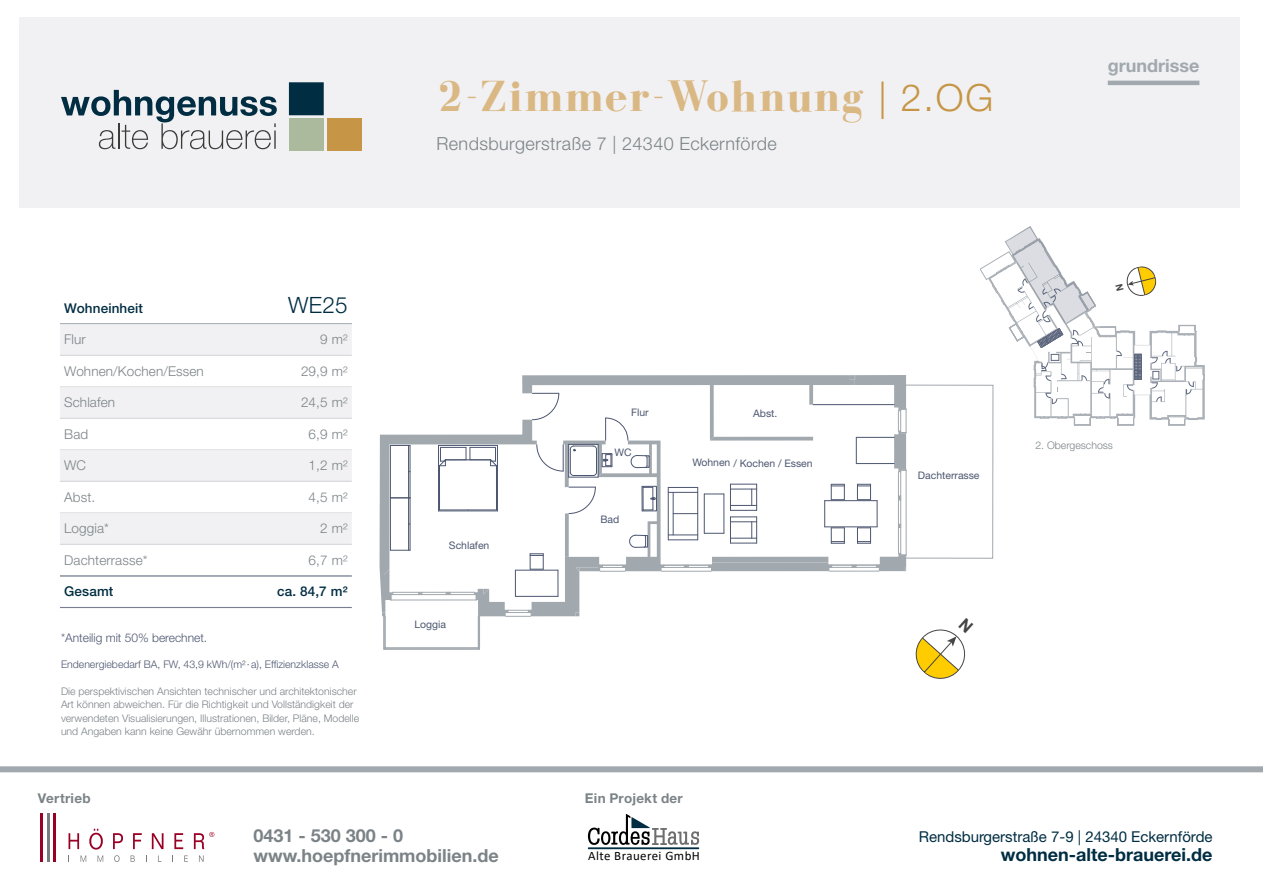
<style>
.page{position:relative;width:1263px;height:893px;background:#fff}
.page>*{position:absolute;margin:0;border:0;box-sizing:border-box;transform-origin:0 0}
.t1{font:700 45px "Bodoni FLF";letter-spacing:.05em;color:#dab884}
.t2{font:300 22.5px "Helvetica Neue LT Std";color:#002d42}
.t3{font:700 18px/19.5px "Helvetica Neue LT Std";color:#7b8387}
.t4{font:300 18px "Helvetica Neue LT Std";letter-spacing:.02em;color:#7b8387}
.t5{font:700 18px "Helvetica Neue LT Std";color:#002d42}
.t6{font:700 18px "Helvetica Neue LT Std";color:#a1a9af}
.t7{font:15px "Helvetica Neue LT Std";color:#002d42}
.t8{font:300 13.5px "Helvetica Neue LT Std";letter-spacing:.01em;color:#7b8387}
.t9{font:500 13.5px "Helvetica Neue LT Std";letter-spacing:.01em;color:#002d42}
.t10{font:700 13.5px "Helvetica Neue LT Std";letter-spacing:.02em;color:#7b8387}
.t11{font:12.9px "Calibri";letter-spacing:.035em;color:#000}
.t12{font:300 12px "Helvetica Neue LT Std";color:#4b566f}
.t13{font:300 10.5px/13.5px "Helvetica Neue LT Std";color:#7b8387}
.t14{font:300 10.5px "Helvetica Neue LT Std";color:#4b566f}
.t15{font:10.35px "Helvetica Neue LT Std";letter-spacing:-.005em;color:#4c5670}
.s1{font-family:"Helvetica Neue LT Std";font-weight:300;font-size:37.5px;color:#c69545}
</style>
<div class="page">
<div style="left:0;top:766px;width:1263px;height:6px;background:#a1a9af"></div>
<hr style="left:588px;top:847px;width:111px;height:2px;background:#002d42">
<svg style="left:588px;top:814px;width:111px;height:31px"></svg>
<svg style="left:113px;top:833px;width:10px;height:16px"></svg>
<svg style="left:133px;top:833px;width:9px;height:16px"></svg>
<svg style="left:152px;top:833px;width:12px;height:16px"></svg>
<svg style="left:174px;top:833px;width:9px;height:16px"></svg>
<svg style="left:69px;top:829px;width:34px;height:33px"></svg>
<svg style="left:114px;top:855px;width:6px;height:7px"></svg>
<svg style="left:131px;top:855px;width:4px;height:7px"></svg>
<svg style="left:184px;top:855px;width:4px;height:7px"></svg>
<svg style="left:199px;top:855px;width:5px;height:7px"></svg>
<hr style="left:40px;top:813px;width:3px;height:49px;background:#9a0025">
<hr style="left:47px;top:813px;width:2px;height:49px;background:#7a7b7a">
<hr style="left:54px;top:813px;width:2px;height:49px;background:#9a0025">
<svg style="left:194px;top:832px;width:20px;height:17px"></svg>
<div style="left:19px;top:17px;width:1220px;height:190px;background:#f1f1f3"></div>
<hr style="left:385px;top:617px;width:1px;height:31px;background:#a1a8ae">
<hr style="left:384px;top:617px;width:1px;height:32px;background:#a1a8ae">
<hr style="left:385px;top:648px;width:93px;height:1px;background:#a1a8ae">
<hr style="left:384px;top:649px;width:95px;height:1px;background:#a1a8ae">
<hr style="left:479px;top:617px;width:1px;height:32px;background:#a1a8ae">
<hr style="left:478px;top:617px;width:1px;height:31px;background:#a1a8ae">
<div style="left:904px;top:385px;width:89px;height:173px;border:1px solid #a1a8ae"></div>
<svg style="left:380px;top:375px;width:527px;height:243px"></svg>
<hr style="left:856px;top:437px;width:38px;height:1px;background:#4c5670">
<hr style="left:1108px;top:81px;width:91px;height:4px;background:#a1a9af">
<hr style="left:60px;top:323px;width:292px;height:2px;background:#767e8f">
<div style="left:60px;top:324px;width:292px;height:31px;background:#f1f1f3"></div>
<hr style="left:60px;top:355px;width:292px;height:1px;background:#d0d2d6">
<hr style="left:60px;top:386px;width:292px;height:2px;background:#d0d2d6">
<div style="left:60px;top:387px;width:292px;height:31px;background:#f1f1f3"></div>
<hr style="left:60px;top:418px;width:292px;height:1px;background:#d0d2d6">
<hr style="left:60px;top:449px;width:292px;height:2px;background:#d0d2d6">
<div style="left:60px;top:450px;width:292px;height:31px;background:#f1f1f3"></div>
<hr style="left:60px;top:481px;width:292px;height:1px;background:#d0d2d6">
<hr style="left:60px;top:512px;width:292px;height:2px;background:#d0d2d6">
<div style="left:60px;top:513px;width:292px;height:31px;background:#f1f1f3"></div>
<hr style="left:60px;top:544px;width:292px;height:1px;background:#d0d2d6">
<hr style="left:60px;top:575px;width:292px;height:2px;background:#d0d2d6">
<hr style="left:60px;top:575px;width:292px;height:1px;background:#767e8f">
<hr style="left:60px;top:607px;width:292px;height:1px;background:#767e8f">
<svg style="left:289px;top:82px;width:35px;height:33px"></svg>
<svg style="left:61px;top:90px;width:216px;height:59px"></svg>
<div style="left:289px;top:118px;width:35px;height:33px;background:#abb99d"></div>
<div style="left:327px;top:118px;width:34px;height:33px;background:#c69545"></div>
<svg style="left:980px;top:226px;width:225px;height:200px"></svg>
<svg style="left:915px;top:629px;width:51px;height:50px"></svg>
<h1 class="t1" style="left:437px;top:71px;width:558px">2-Zimmer-Wohnung <span class="s1">| 2.OG</span></h1>
<h3 class="t4" style="left:437px;top:132px;width:342px">Rendsburgerstraße 7 | 24340 Eckernförde</h3>
<h3 class="t6" style="left:1108px;top:55px;width:93px">grundrisse</h3>
<p class="t9" style="left:64px;top:300px;width:80px">Wohneinheit</p>
<h2 class="t2" style="left:288px;top:291px;width:61px">WE25</h2>
<p class="t8" style="left:64px;top:331px;width:23px">Flur</p>
<p class="t8" style="left:320px;top:331px;width:29px">9 m²</p>
<p class="t8" style="left:64px;top:363px;width:141px">Wohnen/Kochen/Essen</p>
<p class="t8" style="left:301px;top:363px;width:48px">29,9 m²</p>
<p class="t8" style="left:64px;top:394px;width:52px">Schlafen</p>
<p class="t8" style="left:301px;top:394px;width:48px">24,5 m²</p>
<p class="t8" style="left:64px;top:426px;width:26px">Bad</p>
<p class="t8" style="left:309px;top:426px;width:40px">6,9 m²</p>
<p class="t8" style="left:64px;top:457px;width:23px">WC</p>
<p class="t8" style="left:309px;top:457px;width:40px">1,2 m²</p>
<p class="t8" style="left:64px;top:489px;width:33px">Abst.</p>
<p class="t8" style="left:309px;top:489px;width:40px">4,5 m²</p>
<p class="t8" style="left:64px;top:520px;width:46px">Loggia*</p>
<p class="t8" style="left:320px;top:520px;width:29px">2 m²</p>
<p class="t8" style="left:64px;top:552px;width:85px">Dachterrasse*</p>
<p class="t8" style="left:309px;top:552px;width:40px">6,7 m²</p>
<p class="t9" style="left:64px;top:583px;width:51px">Gesamt</p>
<p class="t9" style="left:277px;top:583px;width:72px">ca. 84,7 m²</p>
<p class="t12" style="left:61px;top:631px;width:148px">*Anteilig mit 50% berechnet.</p>
<p class="t14" style="left:61px;top:658px;width:279px">Endenergiebedarf BA, FW, 43,9 kWh/(m²·a), Effizienzklasse A</p>
<p class="t13" style="left:61px;top:684px;width:300px">Die perspektivischen Ansichten technischer und architektonischer Art können abweichen. Für die Richtigkeit und Vollständigkeit der verwendeten Visualisierungen, Illustrationen, Bilder, Pläne, Modelle und Angaben kann keine Gewähr übernommen werden.</p>
<p class="t15" style="left:449px;top:539px;width:42px">Schlafen</p>
<p class="t15" style="left:414px;top:618px;width:33px">Loggia</p>
<p class="t15" style="left:631px;top:406px;width:19px">Flur</p>
<p class="t15" style="left:753px;top:407px;width:26px">Abst.</p>
<p class="t15" style="left:615px;top:446px;width:19px">WC</p>
<p class="t15" style="left:600px;top:513px;width:20px">Bad</p>
<p class="t15" style="left:692px;top:457px;width:122px">Wohnen / Kochen / Essen</p>
<p class="t15" style="left:918px;top:469px;width:63px">Dachterrasse</p>
<p class="t13" style="left:1035px;top:438px;width:79px">2. Obergeschoss</p>
<p class="t10" style="left:38px;top:790px;width:54px">Vertrieb</p>
<p class="t10" style="left:585px;top:790px;width:99px">Ein Projekt der</p>
<h3 class="t3" style="left:253px;top:825px;width:247px">0431 - 530 300 - 0 www.hoepfnerimmobilien.de</h3>
<p class="t11" style="left:588px;top:847px;width:113px">Alte Brauerei GmbH</p>
<h3 class="t7" style="left:919px;top:828px;width:295px">Rendsburgerstraße 7-9 | 24340 Eckernförde</h3>
<h3 class="t5" style="left:1001px;top:843px;width:213px">wohnen-alte-brauerei.de</h3>
</div>
